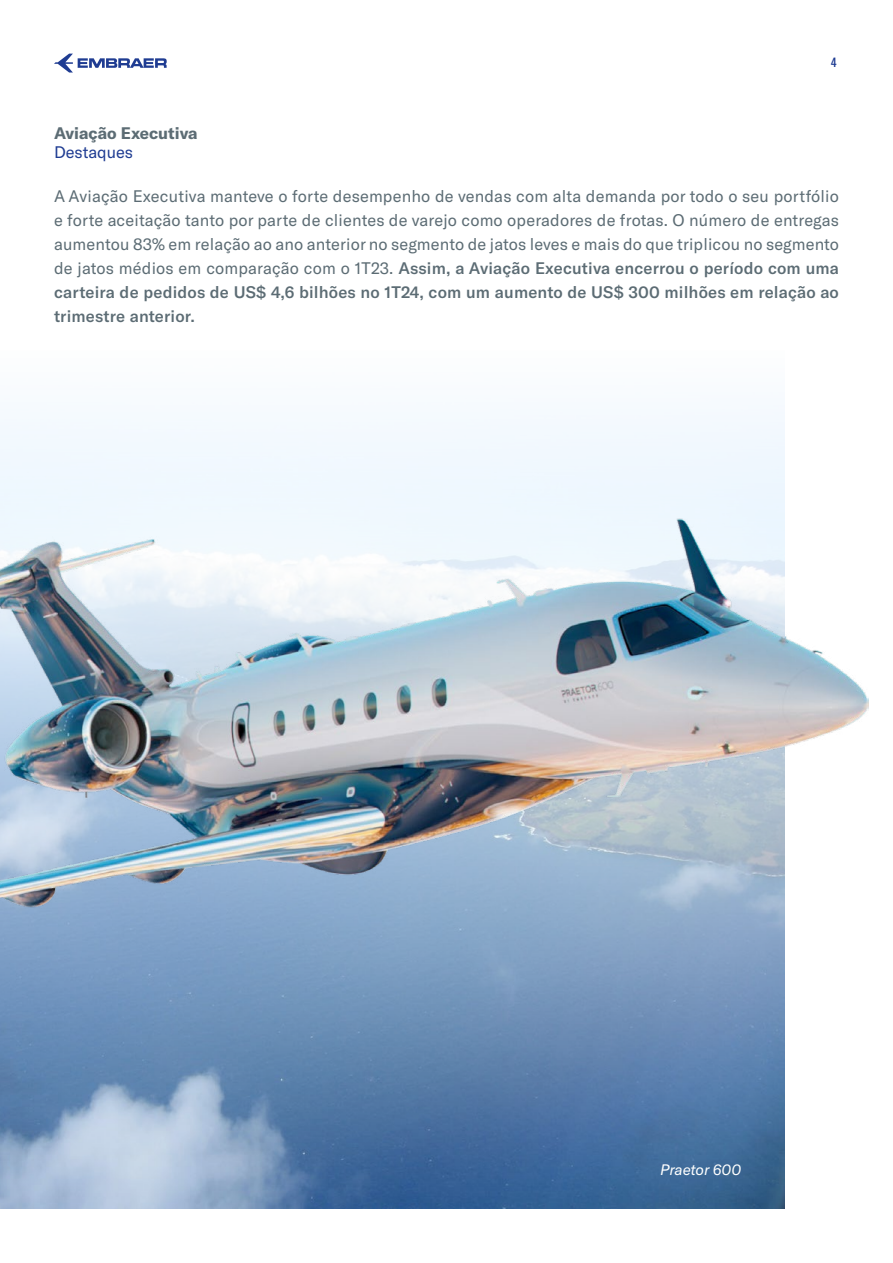
<style>
.page{position:relative;width:893px;height:1263px;background:#fff}
.page>*{position:absolute;margin:0;border:0;box-sizing:border-box;transform-origin:0 0}
.t1{font:16.5px/24px "GT America";letter-spacing:.01em;color:#5c6c74;text-align:justify}
.t2{font:700 16.5px "GT America";color:#5c6c74}
.t3{font:16.5px "GT America";color:#1f3c92}
.t4{font:italic 15px "GT America";color:#fff}
.t5{font:500 extra-condensed 13.5px "GT America";color:#1f3c92}
.s1{font-weight:500}
</style>
<div class="page">
<svg style="left:54px;top:54px;width:113px;height:19px"></svg>
<img style="left:0;top:412px;width:784px;height:797px">
<img style="left:0;top:518px;width:868px;height:445px">
<p class="t5" style="left:831px;top:55px;width:7px">4</p>
<p class="t2" style="left:54px;top:122px;width:145px">Aviação Executiva</p>
<p class="t3" style="left:54px;top:143px;width:81px">Destaques</p>
<p class="t1" style="left:54px;top:184px;width:786px">A Aviação Executiva manteve o forte desempenho de vendas com alta demanda por todo o seu portfólio e forte aceitação tanto por parte de clientes de varejo como operadores de frotas. O número de entregas aumentou 83% em relação ao ano anterior no segmento de jatos leves e mais do que triplicou no segmento de jatos médios em comparação com o 1T23. <span class="s1">Assim, a Aviação Executiva encerrou o período com uma carteira de pedidos de US$ 4,6 bilhões no 1T24, com um aumento de US$ 300 milhões em relação ao trimestre anterior.</span></p>
<p class="t4" style="left:660px;top:1160px;width:83px">Praetor 600</p>
</div>
